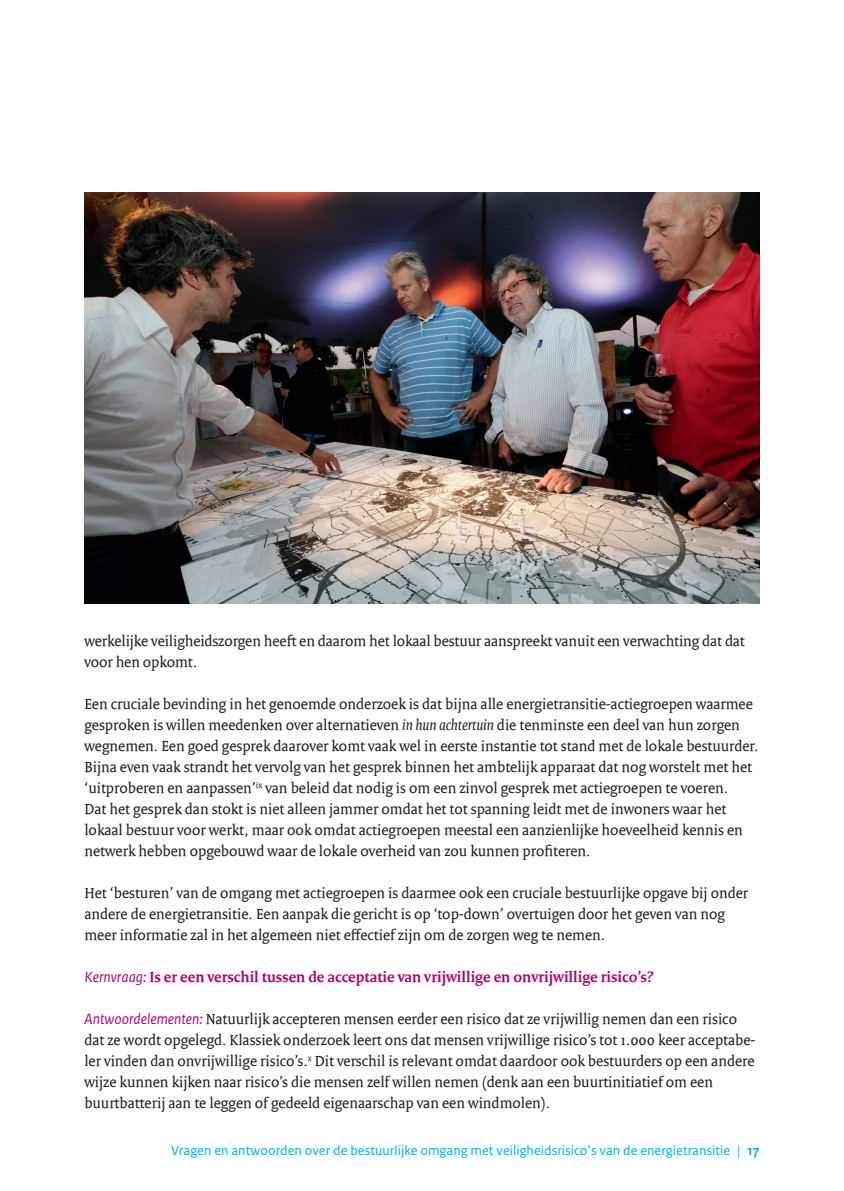
<style>
.page{position:relative;width:844px;height:1191px;background:#fff}
.page>*{position:absolute;margin:0;border:0;box-sizing:border-box;transform-origin:0 0}
.t1{font:15.75px/21px "Rijksoverheid Serif";color:#231f20}
.t2{font:700 15.75px "Rijksoverheid Serif";color:#b6036c}
.t3{font:14px "Rijksoverheid Sans Text";color:#00aeef}
.s1{font-style:italic}
.s2{font-family:"Rijksoverheid Sans Text";font-weight:400;font-style:italic}
.s3{font-family:"Rijksoverheid Sans Text";font-style:italic;color:#b6036c}
.s4{font-weight:700}
</style>
<div class="page">
<img style="left:84px;top:192px;width:675px;height:412px">
<p class="t1" style="left:84px;top:630px;width:661px">werkelijke veiligheidszorgen heeft en daarom het lokaal bestuur aanspreekt vanuit een verwachting dat dat voor hen opkomt.</p>
<p class="t1" style="left:84px;top:693px;width:675px">Een cruciale bevinding in het genoemde onderzoek is dat bijna alle energietransitie-actiegroepen waarmee gesproken is willen meedenken over alternatieven <span class="s1">in hun achtertuin</span> die tenminste een deel van hun zorgen wegnemen. Een goed gesprek daarover komt vaak wel in eerste instantie tot stand met de lokale bestuurder.<br>Bijna even vaak strandt het vervolg van het gesprek binnen het ambtelijk apparaat dat nog worstelt met het ‘uitproberen en aanpassen’<sup>ix</sup> van beleid dat nodig is om een zinvol gesprek met actiegroepen te voeren.<br>Dat het gesprek dan stokt is niet alleen jammer omdat het tot spanning leidt met de inwoners waar het lokaal bestuur voor werkt, maar ook omdat actiegroepen meestal een aanzienlijke hoeveelheid kennis en netwerk hebben opgebouwd waar de lokale overheid van zou kunnen profiteren.</p>
<p class="t1" style="left:84px;top:882px;width:665px">Het ‘besturen’ van de omgang met actiegroepen is daarmee ook een cruciale bestuurlijke opgave bij onder andere de energietransitie. Een aanpak die gericht is op ‘top-down’ overtuigen door het geven van nog meer informatie zal in het algemeen niet effectief zijn om de zorgen weg te nemen.</p>
<p class="t2" style="left:84px;top:967px;width:570px"><span class="s2">Kernvraag:</span> Is er een verschil tussen de acceptatie van vrijwillige en onvrijwillige risico’s?</p>
<p class="t1" style="left:84px;top:1008px;width:672px"><span class="s3">Antwoordelementen:</span> Natuurlijk accepteren mensen eerder een risico dat ze vrijwillig nemen dan een risico dat ze wordt opgelegd. Klassiek onderzoek leert ons dat mensen vrijwillige risico’s tot 1.000 keer acceptabe&shy;ler vinden dan onvrijwillige risico’s.<sup>x</sup> Dit verschil is relevant omdat daardoor ook bestuurders op een andere wijze kunnen kijken naar risico’s die mensen zelf willen nemen (denk aan een buurtinitiatief om een buurtbatterij aan te leggen of gedeeld eigenaarschap van een windmolen).</p>
<p class="t3" style="left:171px;top:1142px;width:590px">Vragen en antwoorden over de bestuurlijke omgang met veiligheidsrisico’s van de energietransitie | <span class="s4">17</span></p>
</div>
